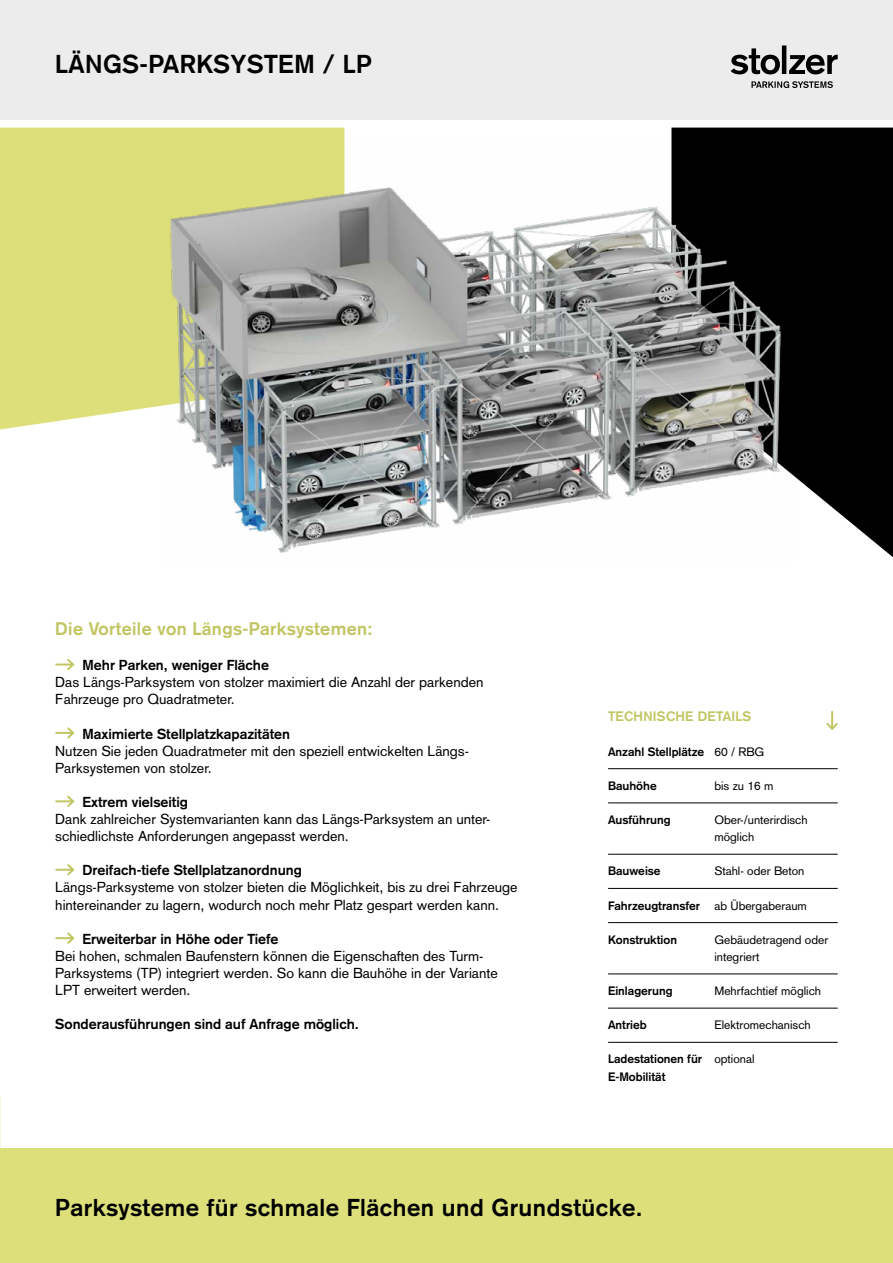
<style>
.page{position:relative;width:893px;height:1263px;background:#fff}
.page>*{position:absolute;margin:0;border:0;box-sizing:border-box;transform-origin:0 0}
.t1{font:700 25.5px "Basic Commercial LT Pro";letter-spacing:.02em;color:#000}
.t2{font:700 24px "Basic Commercial LT Pro";letter-spacing:.02em;color:#000}
.t3{font:700 18px "Basic Commercial LT Pro";letter-spacing:.02em;color:#c1c561}
.t4{font:14.25px/17.1px "Basic Commercial LT Pro";color:#000}
.t5{font:700 14.25px "Basic Commercial LT Pro";color:#000}
.t6{font:700 13.5px "Basic Commercial LT Pro";letter-spacing:.02em;color:#c1c561}
.t7{font:700 12px/17.1px "Basic Commercial LT Pro";color:#000}
.t8{font:12px/17.1px "Basic Commercial LT Pro";color:#000}
.s1{font-weight:400}
</style>
<div class="page">
<div style="left:0;top:1148px;width:893px;height:115px;background:#dde07a"></div>
<svg style="left:671px;top:128px;width:222px;height:429px;fill:#000"></svg>
<div style="left:0;top:128px;width:344px;height:301px;background:#dde07a"></div>
<div style="left:0;top:0;width:893px;height:119px;background:#ececec"></div>
<svg style="left:55px;top:659px;width:20px;height:11px"></svg>
<svg style="left:55px;top:727px;width:20px;height:12px"></svg>
<svg style="left:55px;top:796px;width:20px;height:11px"></svg>
<svg style="left:55px;top:864px;width:20px;height:11px"></svg>
<svg style="left:55px;top:932px;width:20px;height:12px"></svg>
<svg style="left:731px;top:45px;width:107px;height:29px"></svg>
<svg style="left:751px;top:81px;width:82px;height:7px"></svg>
<img style="left:160px;top:142px;width:634px;height:415px">
<hr style="left:608px;top:768px;width:230px;height:1px;background:#000">
<hr style="left:608px;top:803px;width:230px;height:1px;background:#000">
<hr style="left:608px;top:854px;width:230px;height:1px;background:#000">
<hr style="left:608px;top:888px;width:230px;height:1px;background:#000">
<hr style="left:608px;top:922px;width:230px;height:1px;background:#000">
<hr style="left:608px;top:974px;width:230px;height:1px;background:#000">
<hr style="left:608px;top:1008px;width:230px;height:1px;background:#000">
<hr style="left:608px;top:1042px;width:230px;height:1px;background:#000">
<svg style="left:826px;top:711px;width:12px;height:19px"></svg>
<h1 class="t1" style="left:55px;top:49px;width:318px">LÄNGS-PARKSYSTEM / LP</h1>
<p class="t3" style="left:55px;top:618px;width:319px">Die Vorteile von Längs-Parksystemen:</p>
<p class="t5" style="left:83px;top:657px;width:188px">Mehr Parken, weniger Fläche</p>
<p class="t4" style="left:55px;top:674px;width:430px">Das Längs-Parksystem von stolzer maximiert die Anzahl der parkenden<br>Fahrzeuge pro Quadratmeter.</p>
<p class="t5" style="left:83px;top:725px;width:209px">Maximierte Stellplatzkapazitäten</p>
<p class="t4" style="left:55px;top:742px;width:415px">Nutzen Sie jeden Quadratmeter mit den speziell entwickelten Längs-<br>Parksystemen von stolzer.</p>
<p class="t5" style="left:83px;top:793px;width:107px">Extrem vielseitig</p>
<p class="t4" style="left:55px;top:810px;width:437px">Dank zahlreicher Systemvarianten kann das Längs-Parksystem an unter&shy;schiedlichste Anforderungen angepasst werden.</p>
<p class="t5" style="left:83px;top:862px;width:221px">Dreifach-tiefe Stellplatzanordnung</p>
<p class="t4" style="left:55px;top:879px;width:464px">Längs-Parksysteme von stolzer bieten die Möglichkeit, bis zu drei Fahrzeuge hintereinander zu lagern, wodurch noch mehr Platz gespart werden kann.</p>
<p class="t5" style="left:83px;top:930px;width:197px">Erweiterbar in Höhe oder Tiefe</p>
<p class="t4" style="left:55px;top:947px;width:444px">Bei hohen, schmalen Baufenstern können die Eigenschaften des Turm-<br>Parksystems (TP) integriert werden. So kann die Bauhöhe in der Variante<br>LPT erweitert werden.</p>
<p class="t5" style="left:55px;top:1016px;width:305px">Sonderausführungen sind auf Anfrage möglich.</p>
<p class="t6" style="left:608px;top:709px;width:145px">TECHNISCHE DETAILS</p>
<p class="t7" style="left:608px;top:743px;width:158px">Anzahl Stellplätze <span class="s1">60 / RBG</span></p>
<p class="t7" style="left:608px;top:777px;width:50px">Bauhöhe</p>
<p class="t8" style="left:714px;top:777px;width:60px">bis zu 16 m</p>
<p class="t7" style="left:608px;top:811px;width:64px">Ausführung</p>
<p class="t8" style="left:714px;top:811px;width:95px">Ober-/unterirdisch möglich</p>
<p class="t7" style="left:608px;top:862px;width:54px">Bauweise</p>
<p class="t8" style="left:714px;top:862px;width:92px">Stahl- oder Beton</p>
<p class="t7" style="left:608px;top:897px;width:200px">Fahrzeugtransfer <span class="s1">ab Übergaberaum</span></p>
<p class="t7" style="left:608px;top:931px;width:70px">Konstruktion</p>
<p class="t8" style="left:714px;top:931px;width:115px">Gebäudetragend oder integriert</p>
<p class="t7" style="left:608px;top:982px;width:66px">Einlagerung</p>
<p class="t8" style="left:714px;top:982px;width:108px">Mehrfachtief möglich</p>
<p class="t7" style="left:608px;top:1016px;width:40px">Antrieb</p>
<p class="t8" style="left:714px;top:1016px;width:98px">Elektromechanisch</p>
<p class="t7" style="left:608px;top:1050px;width:148px">Ladestationen für <span class="s1">optional<br></span>E-Mobilität</p>
<h2 class="t2" style="left:55px;top:1194px;width:589px">Parksysteme für schmale Flächen und Grundstücke.</h2>
</div>
